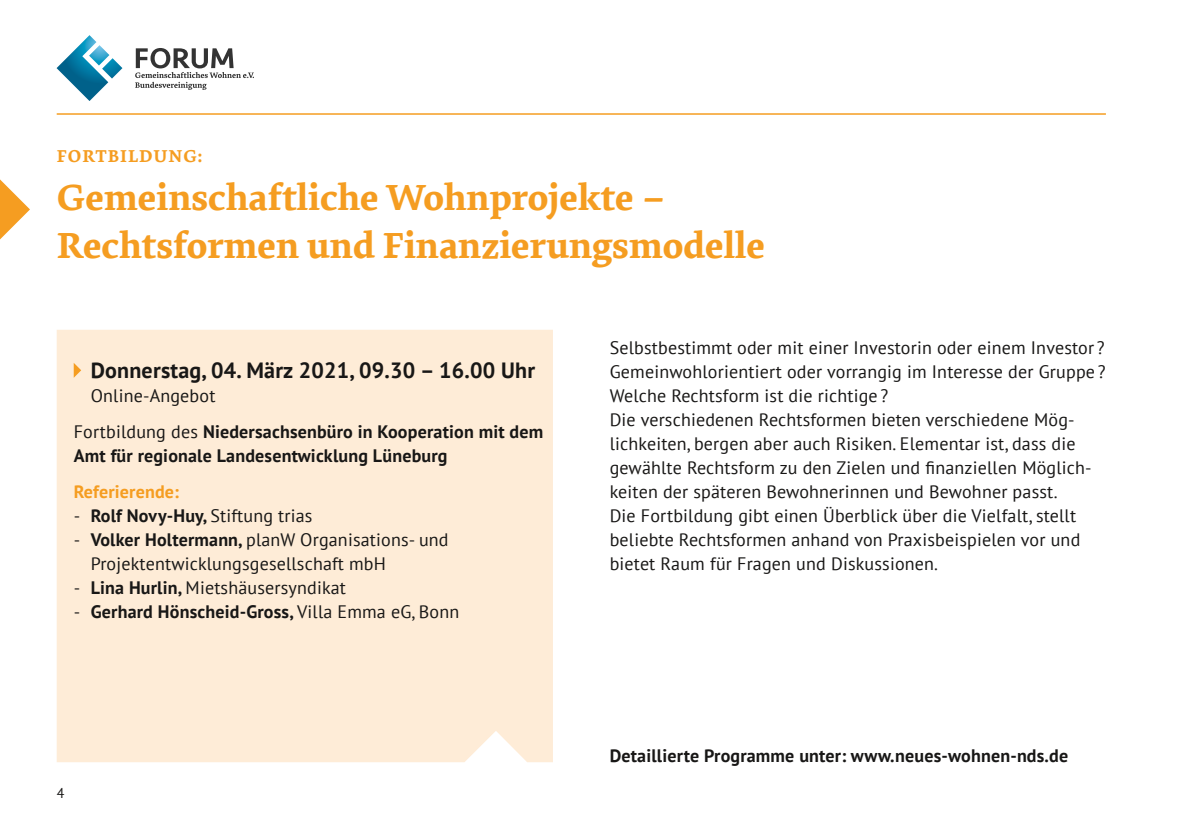
<style>
.page{position:relative;width:1191px;height:840px;background:#fff}
.page>*{position:absolute;margin:0;border:0;box-sizing:border-box;transform-origin:0 0}
.H1-Headline_9_pt{font:700 38px/48px "Elena Basic";color:#f59d21}
.Datum{font:700 22px "PT Sans";letter-spacing:.01em;color:#181716}
.Fließtext{font:18px/24px "PT Sans";letter-spacing:.01em;color:#181716}
.Fließtext_Kasten_mit_Abstand{font:700 18px/24px "PT Sans";letter-spacing:.01em;color:#181716}
.Fließtext-2{font:700 18px "PT Sans";letter-spacing:.01em;color:#181716}
.Adresse_Kasten{font:18px "PT Sans";letter-spacing:.01em;color:#181716}
.Kasten_Überschrift_orange{font:700 18px "PT Sans";letter-spacing:.01em;color:#f59d21}
.H1-Headline_9_pt-2{font:700 18px "Elena Basic";letter-spacing:.06em;color:#f59d21}
.t1{font:14px "PT Sans";color:#181716}
.s1{font-weight:400}
.s2{font-weight:700}
</style>
<div class="page">
<svg style="left:135px;top:48px;width:119px;height:42px"></svg>
<svg style="left:57px;top:35px;width:65px;height:66px"></svg>
<div style="left:57px;top:330px;width:496px;height:431px;background:#feecd7"></div>
<svg style="left:74px;top:362px;width:7px;height:15px"></svg>
<hr style="left:57px;top:113px;width:1049px;height:2px;background:#f59d21">
<svg style="left:0;top:179px;width:30px;height:60px"></svg>
<h1 class="H1-Headline_9_pt-2" style="left:57px;top:142px;width:147px">FORTBILDUNG:</h1>
<h1 class="H1-Headline_9_pt" style="left:57px;top:170px;width:710px">Gemeinschaftliche Wohnprojekte –<br>Rechtsformen und Finanzierungsmodelle</h1>
<h2 class="Datum" style="left:91px;top:355px;width:446px">Donnerstag, 04. März 2021, 09.30 – 16.00 Uhr</h2>
<p class="Adresse_Kasten" style="left:91px;top:383px;width:126px">Online-Angebot</p>
<p class="Fließtext_Kasten_mit_Abstand" style="left:74px;top:419px;width:471px"><span class="s1">Fortbildung des</span> Niedersachsenbüro in Kooperation mit dem<br>Amt für regionale Landesentwicklung Lüneburg</p>
<h3 class="Kasten_Überschrift_orange" style="left:74px;top:479px;width:107px">Referierende:</h3>
<p class="Fließtext" style="left:74px;top:503px;width:240px">- <span class="s2">Rolf Novy-Huy,</span> Stiftung trias</p>
<p class="Fließtext" style="left:91px;top:527px;width:359px;text-indent:-17px">- <span class="s2">Volker Holtermann,</span> planW Organisations- und<br>Projektentwicklungsgesellschaft mbH</p>
<p class="Fließtext" style="left:74px;top:575px;width:274px">- <span class="s2">Lina Hurlin,</span> Mietshäusersyndikat</p>
<p class="Fließtext_Kasten_mit_Abstand" style="left:74px;top:599px;width:387px"><span class="s1">-</span> Gerhard Hönscheid-Gross, <span class="s1">Villa Emma eG, Bonn</span></p>
<p class="t1" style="left:57px;top:783px;width:9px">4</p>
<p class="Fließtext" style="left:609px;top:335px;width:497px;text-align:justify">Selbstbestimmt oder mit einer Investorin oder einem Investor ?<br>Gemeinwohlorientiert oder vorrangig im Interesse der Gruppe ?<br>Welche Rechtsform ist die richtige ?</p>
<p class="Fließtext" style="left:609px;top:407px;width:483px">Die verschiedenen Rechtsformen bieten verschiedene Mög--- lichkeiten, bergen aber auch Risiken. Elementar ist, dass die gewählte Rechtsform zu den Zielen und finanziellen Möglich&shy;keiten der späteren Bewohnerinnen und Bewohner passt.</p>
<p class="Fließtext" style="left:609px;top:503px;width:472px">Die Fortbildung gibt einen Überblick über die Vielfalt, stellt beliebte Rechtsformen anhand von Praxisbeispielen vor und bietet Raum für Fragen und Diskussionen.</p>
<p class="Fließtext-2" style="left:609px;top:743px;width:460px">Detaillierte Programme unter: www.neues-wohnen-nds.de</p>
</div>
